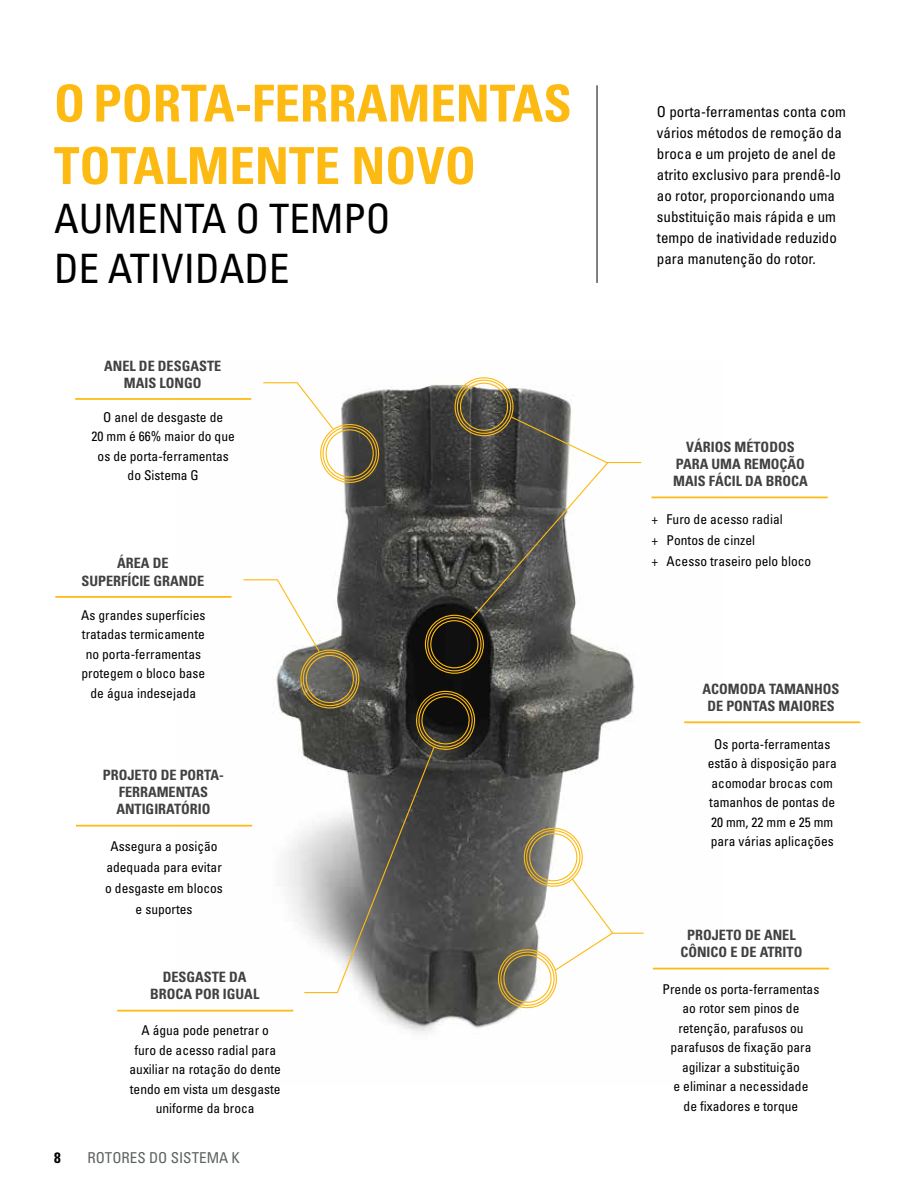
<style>
.page{position:relative;width:918px;height:1188px;background:#fff}
.page>*{position:absolute;margin:0;border:0;box-sizing:border-box;transform-origin:0 0}
.t1{font:700 condensed 51px/62.4px "Univers";color:#fdba12}
.t2{font:condensed 40.5px/49.5px "Univers";color:#000}
.t3{font:condensed 15px/21px "Univers";color:#000}
.t4{font:condensed 15px "Univers";color:#5e6263}
.t5{font:700 condensed 15px "Univers";color:#000}
.t6{font:700 condensed 14.25px/17.1px "Univers";color:#414042;text-align:center}
.t7{font:condensed 13.5px/19.5px "Univers";color:#000;text-align:center}
</style>
<div class="page">
<img style="left:177px;top:496px;width:544px;height:538px">
<hr style="left:652px;top:497px;width:176px;height:1px;background:#fdba12">
<hr style="left:117px;top:1010px;width:176px;height:2px;background:#fdba12">
<hr style="left:76px;top:825px;width:176px;height:2px;background:#fdba12">
<hr style="left:55px;top:596px;width:177px;height:2px;background:#fdba12">
<hr style="left:653px;top:968px;width:176px;height:1px;background:#fdba12">
<hr style="left:684px;top:721px;width:176px;height:2px;background:#fdba12">
<hr style="left:597px;top:85px;width:1px;height:198px;background:#000">
<hr style="left:75px;top:398px;width:176px;height:2px;background:#fdba12">
<svg style="left:242px;top:377px;width:403px;height:633px"></svg>
<h1 class="t1" style="left:54px;top:72px;width:519px">O PORTA-FERRAMENTAS<br>TOTALMENTE NOVO</h1>
<h2 class="t2" style="left:54px;top:194px;width:338px">AUMENTA O TEMPO<br>DE ATIVIDADE</h2>
<p class="t6" style="left:104px;top:357px;width:119px">ANEL DE DESGASTE<br>MAIS LONGO</p>
<p class="t7" style="left:92px;top:407px;width:145px">O anel de desgaste de<br>20 mm é 66% maior do que os de porta-ferramentas do Sistema G</p>
<p class="t6" style="left:82px;top:555px;width:124px">ÁREA DE<br>SUPERFÍCIE GRANDE</p>
<p class="t7" style="left:81px;top:605px;width:126px">As grandes superfícies tratadas termicamente no porta-ferramentas protegem o bloco base de água indesejada</p>
<p class="t6" style="left:103px;top:766px;width:123px">PROJETO DE PORTA-<br>FERRAMENTAS<br>ANTIGIRATÓRIO</p>
<p class="t7" style="left:105px;top:835px;width:119px;line-height:21px">Assegura a posição adequada para evitar o desgaste em blocos e suportes</p>
<p class="t6" style="left:150px;top:969px;width:111px">DESGASTE DA<br>BROCA POR IGUAL</p>
<p class="t7" style="left:130px;top:1021px;width:153px">A água pode penetrar o furo de acesso radial para auxiliar na rotação do dente tendo em vista um desgaste uniforme da broca</p>
<p class="t5" style="left:54px;top:1148px;width:8px">8</p>
<p class="t4" style="left:87px;top:1148px;width:154px">ROTORES DO SISTEMA K</p>
<p class="t3" style="left:657px;top:101px;width:191px">O porta-ferramentas conta com vários métodos de remoção da broca e um projeto de anel de atrito exclusivo para prendê-lo ao rotor, proporcionando uma substituição mais rápida e um tempo de inatividade reduzido para manutenção do rotor.</p>
<p class="t6" style="left:673px;top:438px;width:136px">VÁRIOS MÉTODOS<br>PARA UMA REMOÇÃO<br>MAIS FÁCIL DA BROCA</p>
<p class="t7" style="left:652px;top:508px;width:161px;line-height:21px;text-align:left">+ Furo de acesso radial<br>+ Pontos de cinzel<br>+ Acesso traseiro pelo bloco</p>
<p class="t6" style="left:703px;top:680px;width:138px">ACOMODA TAMANHOS<br>DE PONTAS MAIORES</p>
<p class="t7" style="left:708px;top:734px;width:130px">Os porta-ferramentas estão à disposição para acomodar brocas com tamanhos de pontas de<br>20 mm, 22 mm e 25 mm para várias aplicações</p>
<p class="t6" style="left:681px;top:927px;width:123px">PROJETO DE ANEL<br>CÔNICO E DE ATRITO</p>
<p class="t7" style="left:663px;top:979px;width:158px">Prende os porta-ferramentas ao rotor sem pinos de retenção, parafusos ou parafusos de fixação para agilizar a substituição<br>e eliminar a necessidade<br>de fixadores e torque</p>
</div>
